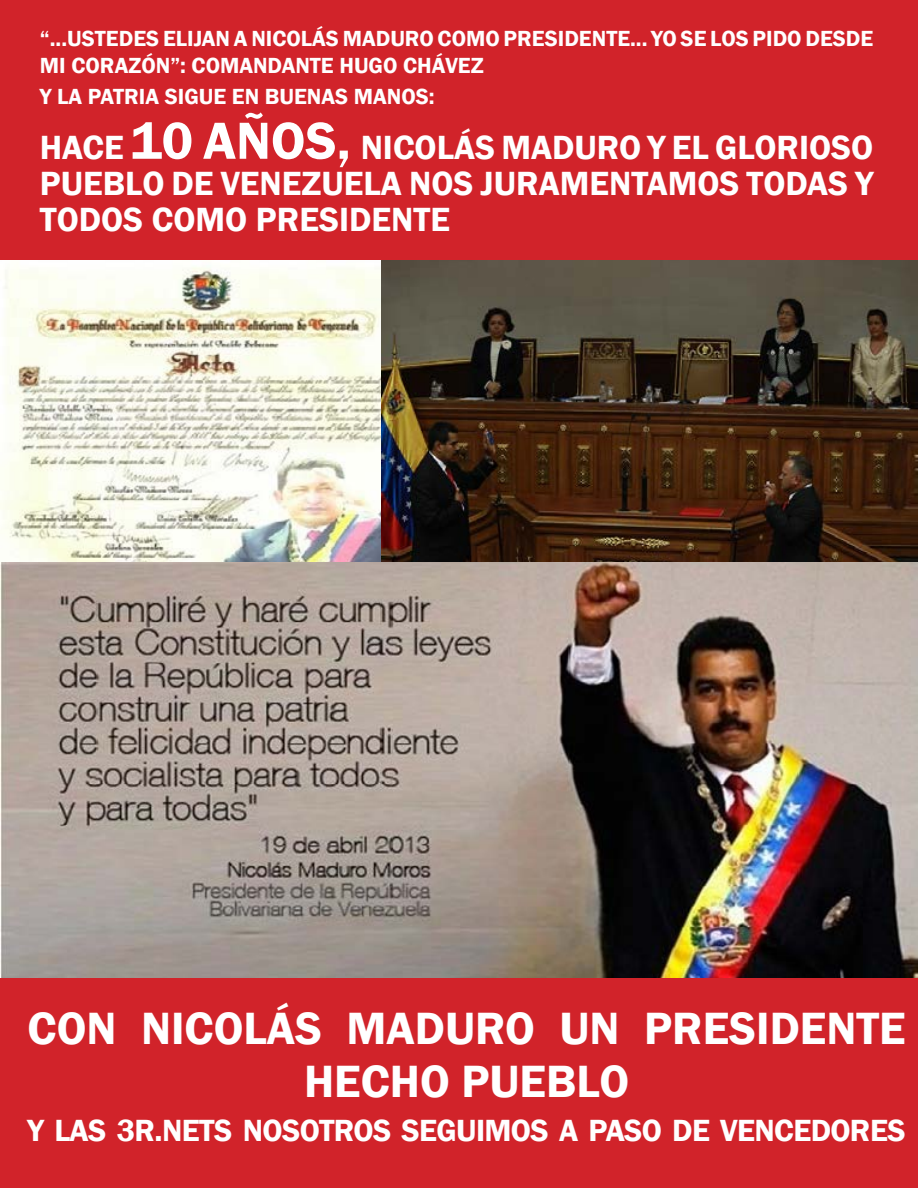
<style>
.page{position:relative;width:918px;height:1188px;background:#fff}
.page>*{position:absolute;margin:0;border:0;box-sizing:border-box;transform-origin:0 0}
.Estilo_de_párrafo_1{font:600 46.5px/52.5px "Franklin Gothic";color:#fff;text-align:center}
.Estilo_de_párrafo_1-2{font:600 34.5px/36px "Franklin Gothic";color:#fff;text-align:justify}
.Estilo_de_párrafo_1-3{font:600 31.5px "Franklin Gothic";letter-spacing:-.02em;color:#fff}
.Estilo_de_párrafo_1-4{font:600 22.5px/27px "Franklin Gothic";color:#fff}
.s1{font-size:54px}
</style>
<div class="page">
<div style="left:0;top:0;width:918px;height:260px;background:#d1232a"></div>
<img style="left:0;top:260px;width:918px;height:302px">
<img style="left:0;top:562px;width:918px;height:417px">
<div style="left:0;top:979px;width:918px;height:209px;background:#d1232a"></div>
<p class="Estilo_de_párrafo_1-4" style="left:40px;top:25px;width:835px">“...USTEDES ELIJAN A NICOLÁS MADURO COMO PRESIDENTE... YO SE LOS PIDO DESDE<br>MI CORAZÓN”: COMANDANTE HUGO CHÁVEZ</p>
<p class="Estilo_de_párrafo_1-4" style="left:40px;top:83px;width:396px">Y LA PATRIA SIGUE EN BUENAS MANOS:</p>
<p class="Estilo_de_párrafo_1-2" style="left:40px;top:130px;width:835px">HACE <span class="s1">10 AÑOS,</span> NICOLÁS MADURO Y EL GLORIOSO PUEBLO DE VENEZUELA NOS JURAMENTAMOS TODAS Y TODOS COMO PRESIDENTE</p>
<p class="Estilo_de_párrafo_1" style="left:28px;top:1003px;width:879px">CON NICOLÁS MADURO UN PRESIDENTE<br>HECHO PUEBLO</p>
<p class="Estilo_de_párrafo_1-3" style="left:28px;top:1111px;width:880px">Y LAS 3R.NETS NOSOTROS SEGUIMOS A PASO DE VENCEDORES</p>
</div>
